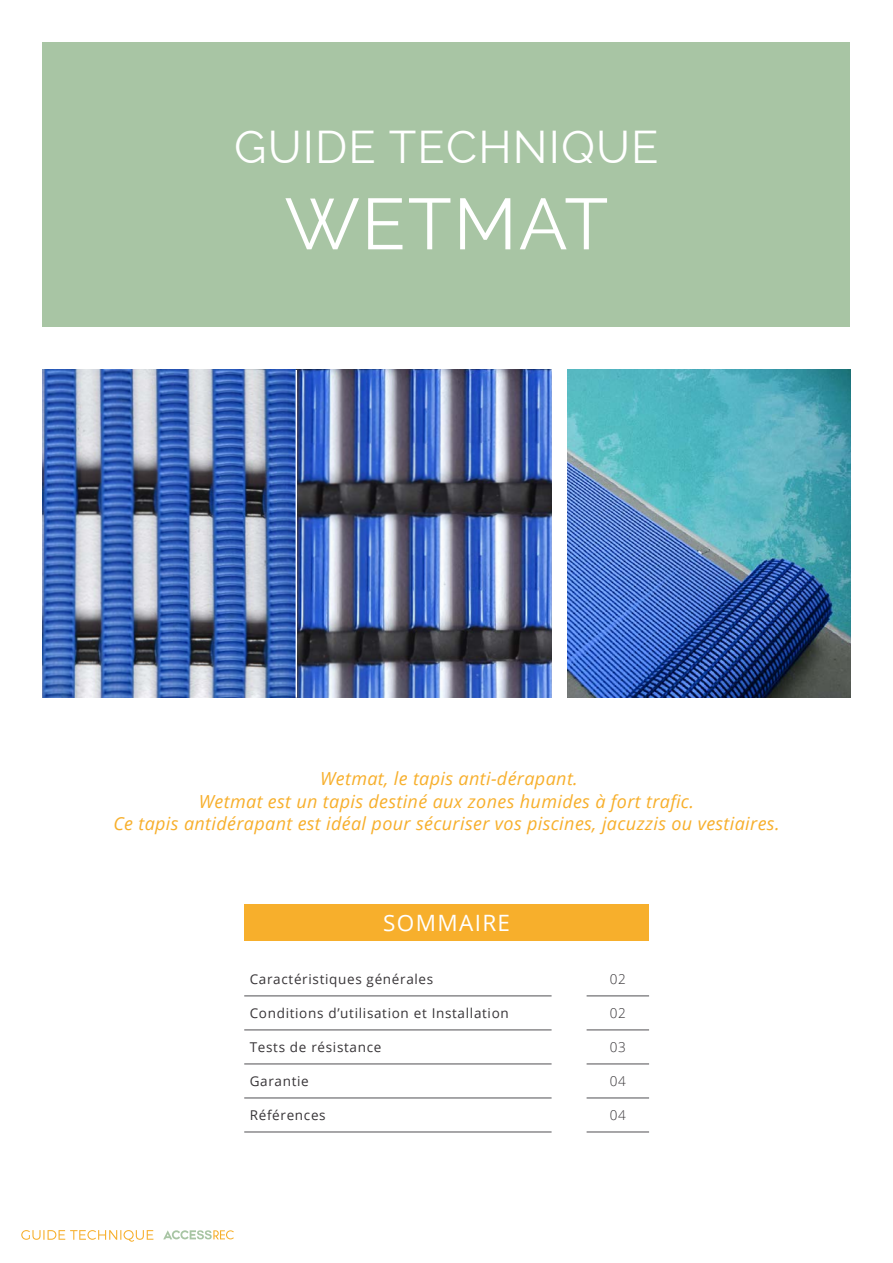
<style>
.page{position:relative;width:893px;height:1263px;background:#fff}
.page>*{position:absolute;margin:0;border:0;box-sizing:border-box;transform-origin:0 0}
.Headline_1{font:72px "Raleway";letter-spacing:.025em;color:#fff}
.Headline_1-2{font:45px "Raleway";letter-spacing:.025em;color:#fff}
.t1{font:22.5px "Open Sans";letter-spacing:.06em;color:#fff}
.t2{font:italic 18px "Open Sans";letter-spacing:.02em;color:#f7af2c}
.t3{font:13.5px "Open Sans";letter-spacing:.05em;color:#373437}
.t4{font:300 13.5px "Open Sans";letter-spacing:.05em;color:#373437}
</style>
<div class="page">
<img style="left:43px;top:370px;width:508px;height:328px">
<hr style="left:296px;top:370px;width:1px;height:328px;background:#fff">
<svg style="left:21px;top:1230px;width:132px;height:12px"></svg>
<svg style="left:163px;top:1230px;width:71px;height:9px"></svg>
<div style="left:43px;top:43px;width:807px;height:284px;background:#a8c5a4"></div>
<img style="left:567px;top:370px;width:283px;height:328px">
<hr style="left:244px;top:995px;width:308px;height:1px;background:#504f53">
<hr style="left:587px;top:995px;width:62px;height:1px;background:#504f53">
<hr style="left:244px;top:1029px;width:308px;height:1px;background:#504f53">
<hr style="left:587px;top:1029px;width:62px;height:1px;background:#504f53">
<hr style="left:244px;top:1063px;width:308px;height:1px;background:#504f53">
<hr style="left:587px;top:1063px;width:62px;height:1px;background:#504f53">
<hr style="left:244px;top:1097px;width:308px;height:1px;background:#504f53">
<hr style="left:587px;top:1097px;width:62px;height:1px;background:#504f53">
<hr style="left:244px;top:1131px;width:308px;height:1px;background:#504f53">
<hr style="left:587px;top:1131px;width:62px;height:1px;background:#504f53">
<div style="left:244px;top:904px;width:405px;height:37px;background:#f7af2c"></div>
<p class="Headline_1-2" style="left:234px;top:121px;width:426px">GUIDE TECHNIQUE</p>
<p class="Headline_1" style="left:285px;top:182px;width:325px">WETMAT</p>
<p class="t2" style="left:320px;top:766px;width:259px">Wetmat, le tapis anti-dérapant.</p>
<p class="t2" style="left:199px;top:789px;width:497px">Wetmat est un tapis destiné aux zones humides à fort trafic.</p>
<p class="t2" style="left:113px;top:811px;width:668px">Ce tapis antidérapant est idéal pour sécuriser vos piscines, jacuzzis ou vestiaires.</p>
<p class="t1" style="left:383px;top:907px;width:128px">SOMMAIRE</p>
<p class="t3" style="left:250px;top:970px;width:185px">Caractéristiques générales</p>
<p class="t4" style="left:610px;top:970px;width:18px">02</p>
<p class="t3" style="left:250px;top:1004px;width:261px">Conditions d’utilisation et Installation</p>
<p class="t4" style="left:610px;top:1004px;width:18px">02</p>
<p class="t3" style="left:250px;top:1038px;width:133px">Tests de résistance</p>
<p class="t4" style="left:610px;top:1038px;width:18px">03</p>
<p class="t3" style="left:250px;top:1072px;width:61px">Garantie</p>
<p class="t4" style="left:610px;top:1072px;width:18px">04</p>
<p class="t3" style="left:250px;top:1106px;width:77px">Références</p>
<p class="t4" style="left:610px;top:1106px;width:18px">04</p>
</div>
